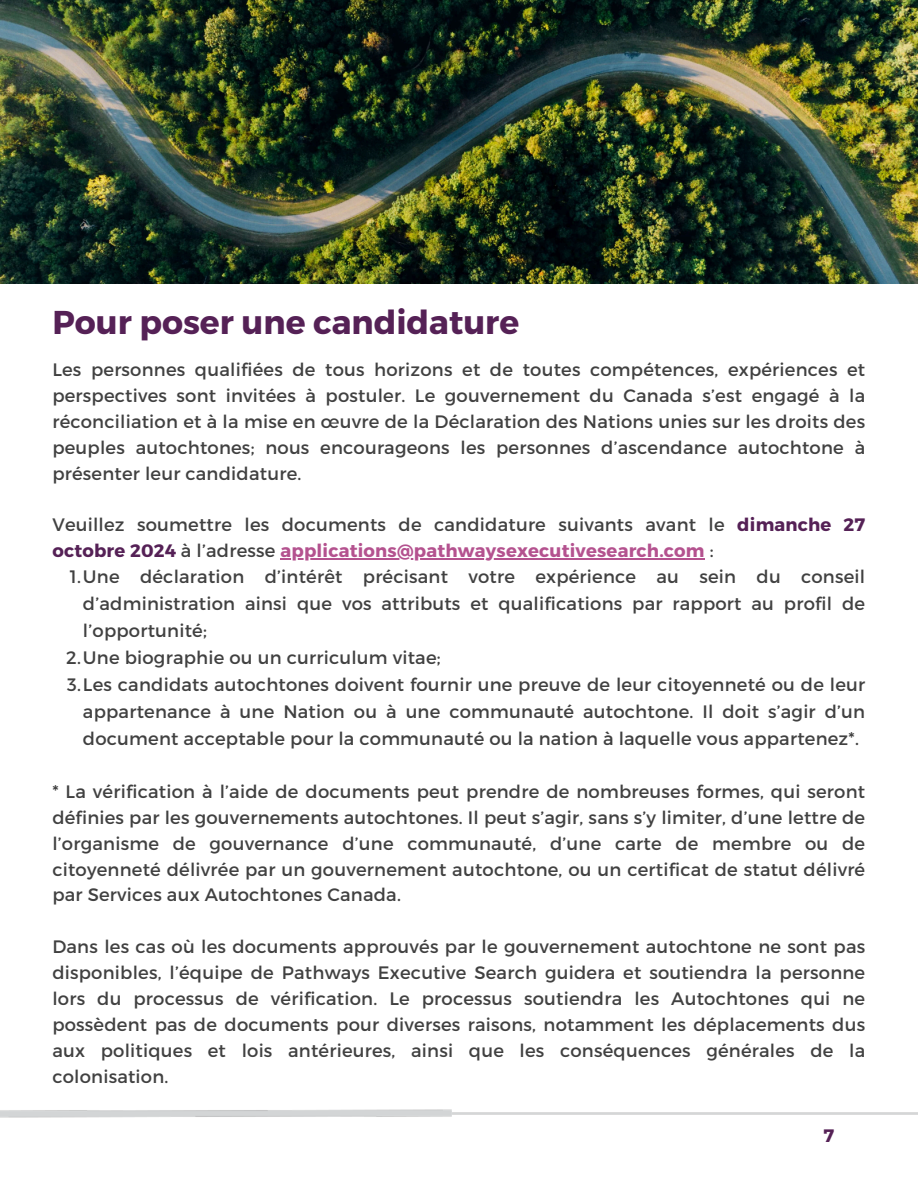
<style>
.page{position:relative;width:918px;height:1188px;background:#fff}
.page>*{position:absolute;margin:0;border:0;box-sizing:border-box;transform-origin:0 0}
.t1{font:700 33px "Montserrat";color:#552156}
.t2{font:18px/25.8px "Montserrat";letter-spacing:.01em;color:#414141;text-align:justify}
.t3{font:700 18px "Montserrat";color:#552156}
.s1{font-weight:700;color:#552156}
.s2{font-weight:700;color:#b4528f}
</style>
<div class="page">
<img style="left:0;top:0;width:918px;height:284px">
<hr style="left:281px;top:558px;width:424px;height:1px;background:#b4528f">
<p class="t1" style="left:52px;top:301px;width:468px">Pour poser une candidature</p>
<p class="t2" style="left:52px;top:356px;width:814px">Les personnes qualifiées de tous horizons et de toutes compétences, expériences et perspectives sont invitées à postuler. Le gouvernement du Canada s’est engagé à la réconciliation et à la mise en œuvre de la Déclaration des Nations unies sur les droits des peuples autochtones; nous encourageons les personnes d’ascendance autochtone à présenter leur candidature.</p>
<p class="t2" style="left:52px;top:511px;width:814px">Veuillez soumettre les documents de candidature suivants avant le <span class="s1">dimanche 27 octobre 2024</span> à l’adresse <span class="s2">applications@pathwaysexecutivesearch.com</span> :</p>
<p class="t2" style="left:83px;top:562px;width:784px;line-height:27px;text-indent:-13px">1.Une déclaration d’intérêt précisant votre expérience au sein du conseil d’administration ainsi que vos attributs et qualifications par rapport au profil de l’opportunité;</p>
<p class="t2" style="left:66px;top:644px;width:376px">2.Une biographie ou un curriculum vitae;</p>
<p class="t2" style="left:83px;top:670px;width:784px;line-height:27px;text-indent:-16px">3.Les candidats autochtones doivent fournir une preuve de leur citoyenneté ou de leur appartenance à une Nation ou à une communauté autochtone. Il doit s’agir d’un document acceptable pour la communauté ou la nation à laquelle vous appartenez*.</p>
<p class="t2" style="left:52px;top:778px;width:814px">* La vérification à l’aide de documents peut prendre de nombreuses formes, qui seront définies par les gouvernements autochtones. Il peut s’agir, sans s’y limiter, d’une lettre de l’organisme de gouvernance d’une communauté, d’une carte de membre ou de citoyenneté délivrée par un gouvernement autochtone, ou un certificat de statut délivré par Services aux Autochtones Canada.</p>
<p class="t2" style="left:52px;top:933px;width:814px">Dans les cas où les documents approuvés par le gouvernement autochtone ne sont pas disponibles, l’équipe de Pathways Executive Search guidera et soutiendra la personne lors du processus de vérification. Le processus soutiendra les Autochtones qui ne possèdent pas de documents pour diverses raisons, notamment les déplacements dus aux politiques et lois antérieures, ainsi que les conséquences générales de la colonisation.</p>
<h1 class="t3" style="left:824px;top:1124px;width:12px">7</h1>
</div>
